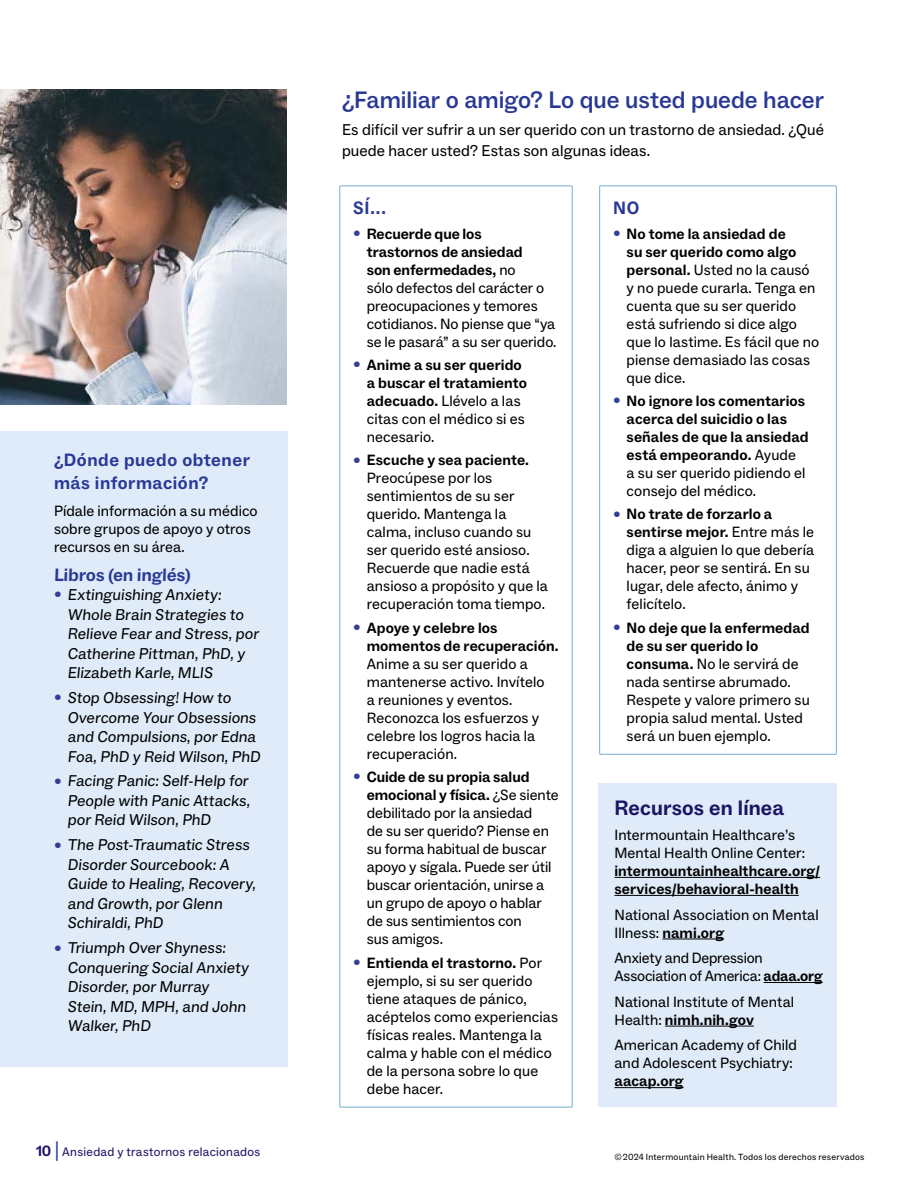
<style>
.page{position:relative;width:918px;height:1188px;background:#fff}
.page>*{position:absolute;margin:0;border:0;box-sizing:border-box;transform-origin:0 0}
.head_2{font:500 24px "ABC Social";color:#293896}
.head_3{font:700 21px "ABC Social";letter-spacing:.01em;color:#1b1464}
.toc_head{font:700 18px/22.5px "ABC Social";letter-spacing:.03em;color:#293896}
.head_2-2{font:700 18px "ABC Social";color:#293896}
.head_1{font:700 18px "ABC Social";color:#293896}
.Main__p{font:15.75px/19.5px "ABC Social";letter-spacing:.005em;color:#000}
.Text_Tight{font:15px/18px "ABC Social";letter-spacing:.005em;color:#000}
.Text_Tight-2{font:700 15px/18px "ABC Social";letter-spacing:.005em;color:#000}
.t1{font:700 15px "ABC Social";color:#1b1464}
.t2{font:12.3px "ABC Social";letter-spacing:.025em;color:#1b1464}
.t3{font:9px "ABC Social";letter-spacing:.025em;color:#000}
.s1{font-size:13.5px;color:#323f99}
.s2{font-weight:400;font-size:19.5px;color:#293896}
.s3{font-weight:700}
.s4{font-weight:400;font-size:13.5px;color:#323f99}
.s5{font-weight:400}
</style>
<div class="page">
<div style="left:0;top:431px;width:288px;height:635px;background:#dfebf8"></div>
<div style="left:339px;top:185px;width:234px;height:923px;border:1px solid #88b6d4"></div>
<div style="left:599px;top:185px;width:238px;height:570px;border:1px solid #88b6d4"></div>
<img style="left:0;top:89px;width:287px;height:316px">
<div style="left:598px;top:783px;width:239px;height:324px;background:#dfebf8"></div>
<hr style="left:614px;top:877px;width:206px;height:1px;background:#000">
<hr style="left:614px;top:895px;width:185px;height:1px;background:#000">
<hr style="left:662px;top:939px;width:62px;height:1px;background:#000">
<hr style="left:764px;top:982px;width:59px;height:1px;background:#000">
<hr style="left:665px;top:1026px;width:89px;height:1px;background:#000">
<hr style="left:614px;top:1087px;width:70px;height:1px;background:#000">
<p class="toc_head" style="left:54px;top:450px;width:198px">¿Dónde puedo obtener más información?</p>
<p class="Text_Tight" style="left:54px;top:502px;width:205px">Pídale información a su médico sobre grupos de apoyo y otros recursos en su área.</p>
<p class="head_2-2" style="left:54px;top:564px;width:139px">Libros (en inglés)</p>
<p class="Main__p" style="left:68px;top:585px;width:195px;text-indent:-14px"><span class="s1">•</span> Extinguishing Anxiety:<br>Whole Brain Strategies to<br>Relieve Fear and Stress, por<br>Catherine Pittman, PhD, y<br>Elizabeth Karle, MLIS</p>
<p class="Main__p" style="left:68px;top:688px;width:196px;text-indent:-14px"><span class="s1">•</span> Stop Obsessing! How to<br>Overcome Your Obsessions and Compulsions, por Edna<br>Foa, PhD y Reid Wilson, PhD</p>
<p class="Main__p" style="left:68px;top:772px;width:186px;text-align:justify;text-indent:-14px"><span class="s1">•</span> Facing Panic: Self-Help for People with Panic Attacks, por Reid Wilson, PhD</p>
<p class="Main__p" style="left:68px;top:835px;width:192px;text-indent:-14px"><span class="s1">•</span> The Post-Traumatic Stress<br>Disorder Sourcebook: A<br>Guide to Healing, Recovery, and Growth, por Glenn<br>Schiraldi, PhD</p>
<p class="Main__p" style="left:68px;top:938px;width:185px;text-indent:-14px"><span class="s1">•</span> Triumph Over Shyness:<br>Conquering Social Anxiety<br>Disorder, por Murray<br>Stein, MD, MPH, and John<br>Walker, PhD</p>
<p class="t1" style="left:36px;top:1142px;width:25px">10 <span class="s2">|</span></p>
<p class="t2" style="left:62px;top:1144px;width:200px">Ansiedad y trastornos relacionados</p>
<p class="head_2" style="left:342px;top:85px;width:484px">¿Familiar o amigo? Lo que usted puede hacer</p>
<p class="Main__p" style="left:342px;top:119px;width:483px;line-height:21px">Es difícil ver sufrir a un ser querido con un trastorno de ansiedad. ¿Qué puede hacer usted? Estas son algunas ideas.</p>
<p class="head_1" style="left:353px;top:196px;width:34px">SÍ...</p>
<p class="Text_Tight" style="left:367px;top:225px;width:191px;text-indent:-14px"><span class="s1">•</span> <span class="s3">Recuerde que los trastornos de ansiedad<br>son enfermedades,</span> no<br>sólo defectos del carácter o preocupaciones y temores cotidianos. No piense que “ya se le pasará” a su ser querido.</p>
<p class="Text_Tight-2" style="left:367px;top:356px;width:162px;text-indent:-14px"><span class="s4">•</span> Anime a su ser querido a buscar el tratamiento adecuado. <span class="s5">Llévelo a las citas con el médico si es necesario.</span></p>
<p class="Text_Tight" style="left:367px;top:452px;width:183px;text-indent:-14px"><span class="s1">•</span> <span class="s3">Escuche y sea paciente.<br></span>Preocúpese por los sentimientos de su ser querido. Mantenga la calma, incluso cuando su ser querido esté ansioso.<br>Recuerde que nadie está ansioso a propósito y que la recuperación toma tiempo.</p>
<p class="Text_Tight" style="left:367px;top:619px;width:193px;text-indent:-14px"><span class="s1">•</span> <span class="s3">Apoye y celebre los momentos de recuperación.<br></span>Anime a su ser querido a mantenerse activo. Invítelo<br>a reuniones y eventos.<br>Reconozca los esfuerzos y celebre los logros hacia la recuperación.</p>
<p class="Text_Tight" style="left:367px;top:768px;width:193px;text-indent:-14px"><span class="s1">•</span> <span class="s3">Cuide de su propia salud emocional y física.</span> ¿Se siente debilitado por la ansiedad<br>de su ser querido? Piense en su forma habitual de buscar apoyo y sígala. Puede ser útil buscar orientación, unirse a un grupo de apoyo o hablar de sus sentimientos con<br>sus amigos.</p>
<p class="Text_Tight" style="left:367px;top:954px;width:193px;text-indent:-14px"><span class="s1">•</span> <span class="s3">Entienda el trastorno.</span> Por ejemplo, si su ser querido tiene ataques de pánico, acéptelos como experiencias físicas reales. Mantenga la calma y hable con el médico de la persona sobre lo que debe hacer.</p>
<p class="head_1" style="left:613px;top:196px;width:28px">NO</p>
<p class="Text_Tight" style="left:627px;top:225px;width:194px;text-indent:-14px"><span class="s1">•</span> <span class="s3">No tome la ansiedad de<br>su ser querido como algo personal.</span> Usted no la causó y no puede curarla. Tenga en cuenta que su ser querido está sufriendo si dice algo que lo lastime. Es fácil que no piense demasiado las cosas que dice.</p>
<p class="Text_Tight-2" style="left:627px;top:392px;width:183px;text-indent:-14px"><span class="s4">•</span> No ignore los comentarios acerca del suicidio o las señales de que la ansiedad está empeorando. <span class="s5">Ayude<br>a su ser querido pidiendo el consejo del médico.</span></p>
<p class="Text_Tight" style="left:627px;top:506px;width:189px;text-indent:-14px"><span class="s1">•</span> <span class="s3">No trate de forzarlo a sentirse mejor.</span> Entre más le diga a alguien lo que debería hacer, peor se sentirá. En su lugar, dele afecto, ánimo y felicítelo.</p>
<p class="Text_Tight" style="left:627px;top:619px;width:185px;text-indent:-14px"><span class="s1">•</span> <span class="s3">No deje que la enfermedad de su ser querido lo consuma.</span> No le servirá de nada sentirse abrumado.<br>Respete y valore primero su propia salud mental. Usted será un buen ejemplo.</p>
<p class="head_3" style="left:614px;top:795px;width:171px">Recursos en línea</p>
<p class="Text_Tight-2" style="left:614px;top:827px;width:207px"><span class="s5">Intermountain Healthcare’s<br>Mental Health Online Center: </span>intermountainhealthcare.org/ services/behavioral-health</p>
<p class="Text_Tight" style="left:614px;top:906px;width:206px">National Association on Mental<br>Illness: <span class="s3">nami.org</span></p>
<p class="Text_Tight" style="left:614px;top:949px;width:210px">Anxiety and Depression<br>Association of America: <span class="s3">adaa.org</span></p>
<p class="Text_Tight" style="left:614px;top:993px;width:181px">National Institute of Mental<br>Health: <span class="s3">nimh.nih.gov</span></p>
<p class="Text_Tight" style="left:614px;top:1037px;width:184px">American Academy of Child and Adolescent Psychiatry: <span class="s3">aacap.org</span></p>
<p class="t3" style="left:614px;top:1151px;width:251px">© 2024 Intermountain Health. Todos los derechos reservados</p>
</div>
